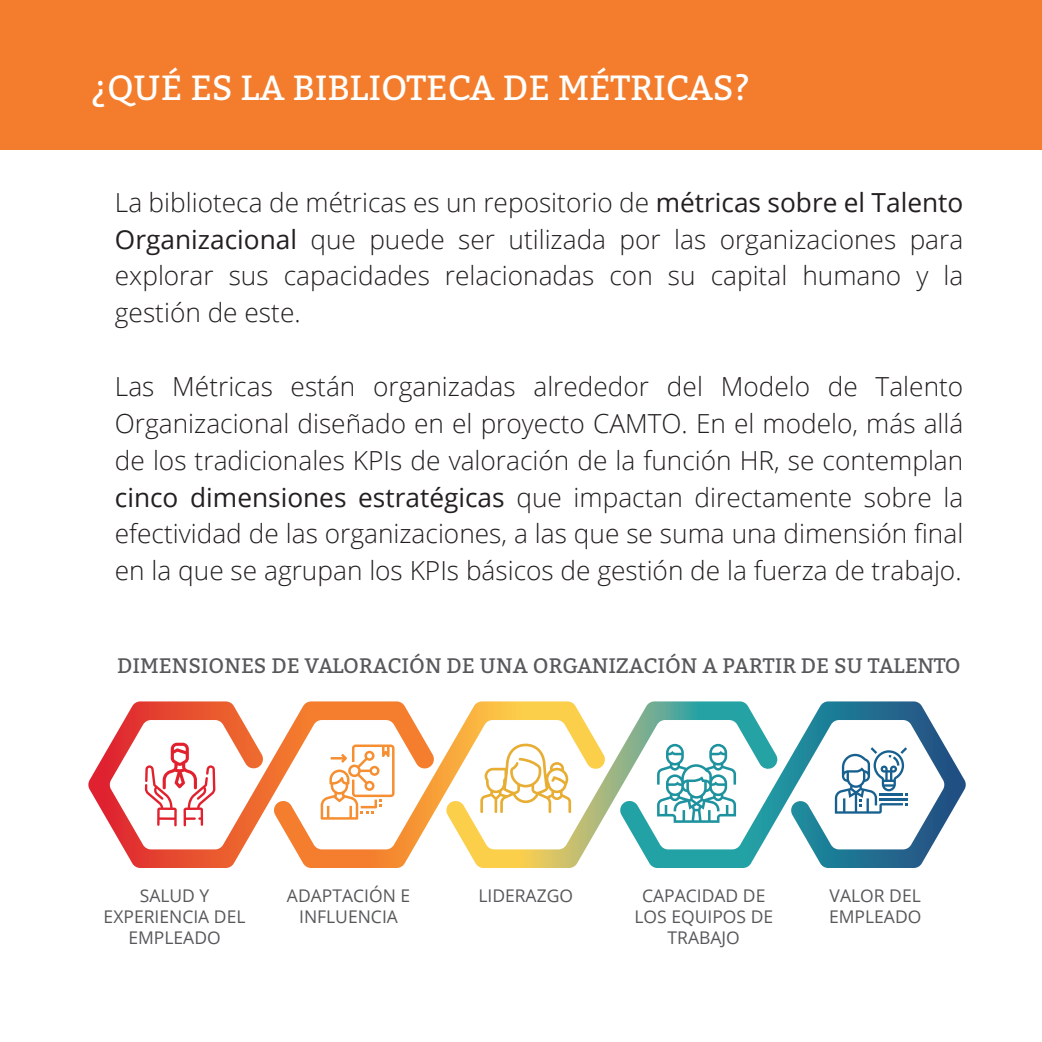
<style>
.page{position:relative;width:1042px;height:1042px;background:#fff}
.page>*{position:absolute;margin:0;border:0;box-sizing:border-box;transform-origin:0 0}
.t1{font:35px "Bitter";color:#fff}
.t2{font:300 26.25px/36.8px "Open Sans";color:#231f20;text-align:justify}
.t3{font:21px "Bitter";color:#57585a}
.t4{font:17.5px/21px "Open Sans";color:#57585a;text-align:center}
.s1{font-weight:400}
</style>
<div class="page">
<div style="left:0;top:0;width:1042px;height:149px;background:#f37d2c"></div>
<svg style="left:778px;top:701px;width:188px;height:167px"></svg>
<svg style="left:606px;top:701px;width:172px;height:167px"></svg>
<svg style="left:434px;top:701px;width:172px;height:167px"></svg>
<svg style="left:88px;top:701px;width:346px;height:167px"></svg>
<svg style="left:321px;top:744px;width:73px;height:75px"></svg>
<svg style="left:145px;top:743px;width:70px;height:83px"></svg>
<svg style="left:480px;top:743px;width:91px;height:70px"></svg>
<svg style="left:657px;top:744px;width:79px;height:79px"></svg>
<svg style="left:835px;top:747px;width:72px;height:66px"></svg>
<h1 class="t1" style="left:91px;top:63px;width:661px">¿QUÉ ES LA BIBLIOTECA DE MÉTRICAS?</h1>
<p class="t2" style="left:115px;top:183px;width:850px">La biblioteca de métricas es un repositorio de <span class="s1">métricas sobre el Talento Organizacional</span> que puede ser utilizada por las organizaciones para explorar sus capacidades relacionadas con su capital humano y la gestión de este.</p>
<p class="t2" style="left:115px;top:368px;width:850px">Las Métricas están organizadas alrededor del Modelo de Talento Organizacional diseñado en el proyecto CAMTO. En el modelo, más allá de los tradicionales KPIs de valoración de la función HR, se contemplan <span class="s1">cinco dimensiones estratégicas</span> que impactan directamente sobre la efectividad de las organizaciones, a las que se suma una dimensión final en la que se agrupan los KPIs básicos de gestión de la fuerza de trabajo.</p>
<p class="t3" style="left:117px;top:650px;width:845px">DIMENSIONES DE VALORACIÓN DE UNA ORGANIZACIÓN A PARTIR DE SU TALENTO</p>
<p class="t4" style="left:287px;top:885px;width:125px">ADAPTACIÓN E<br>INFLUENCIA</p>
<p class="t4" style="left:140px;top:885px;width:71px">SALUD Y</p>
<p class="t4" style="left:478px;top:885px;width:96px">LIDERAZGO</p>
<p class="t4" style="left:104px;top:906px;width:143px">EXPERIENCIA DEL<br>EMPLEADO</p>
<p class="t4" style="left:634px;top:885px;width:140px">CAPACIDAD DE<br>LOS EQUIPOS DE<br>TRABAJO</p>
<p class="t4" style="left:829px;top:885px;width:94px;text-align:left">VALOR DEL<br>EMPLEADO</p>
</div>
